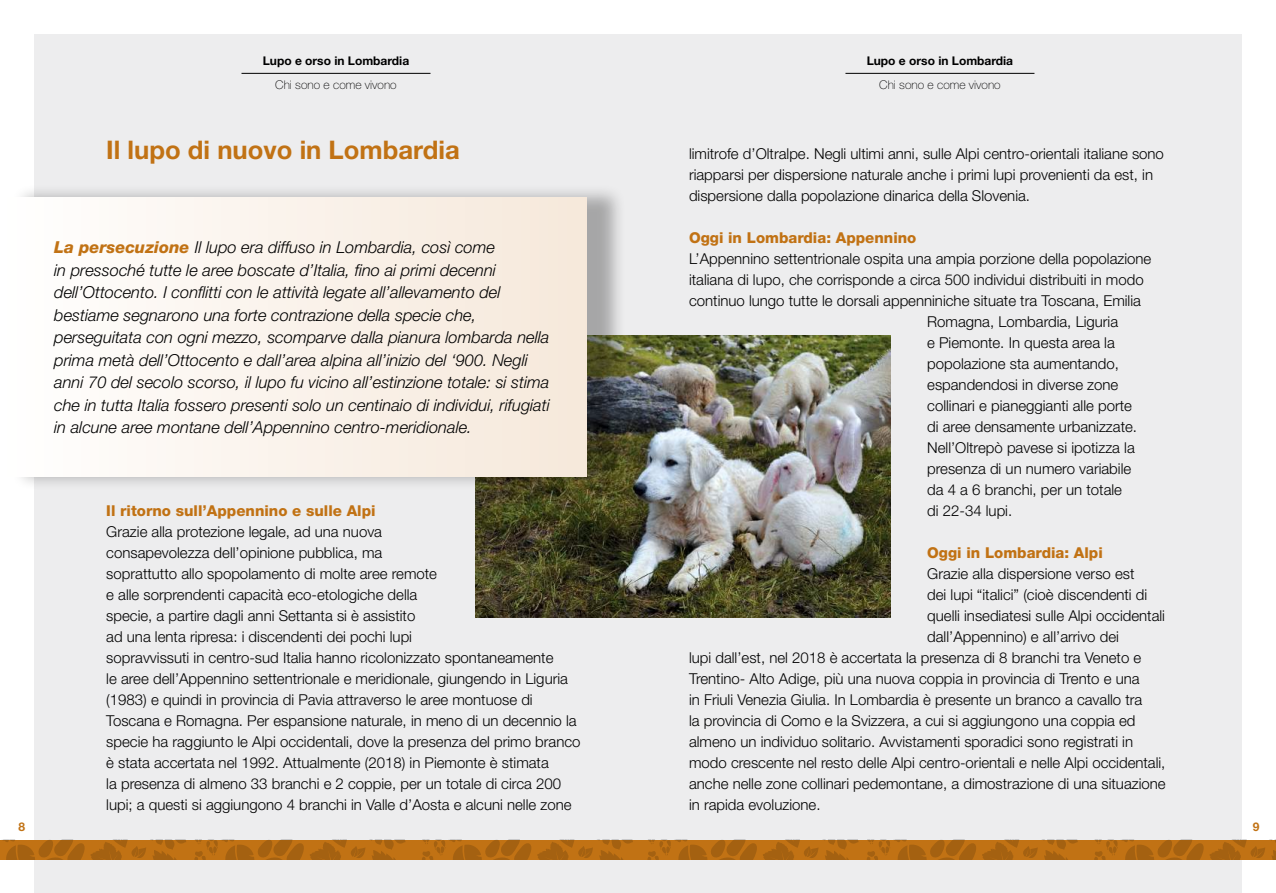
<style>
.page{position:relative;width:1276px;height:893px;background:#fff}
.page>*{position:absolute;margin:0;border:0;box-sizing:border-box;transform-origin:0 0}
.t1{font:700 25.65px "Helvetica Neue";color:#c17214}
.t2{font:italic 300 16.5px/22.5px "Helvetica Neue";color:#000}
.t3{font:300 15px/21px "Helvetica Neue";color:#000}
.t4{font:800 15px "Helvetica Neue";color:#c17214}
.t5{font:700 12px "Helvetica Neue";color:#000}
.t6{font:100 12px "Helvetica Neue";color:#000}
.t7{font:700 12px "Helvetica Neue";color:#c17214}
.s1{font-weight:800;color:#c17214}
</style>
<div class="page">
<div style="left:34px;top:34px;width:1208px;height:859px;background:#ededee"></div>
<img style="left:475px;top:336px;width:415px;height:282px">
<div style="left:638px;top:840px;width:638px;height:19px;background:#c17214"></div>
<svg style="left:647px;top:840px;width:431px;height:19px"></svg>
<svg style="left:1094px;top:840px;width:182px;height:19px"></svg>
<div style="left:0;top:840px;width:638px;height:19px;background:#c17214"></div>
<svg style="left:194px;top:840px;width:212px;height:19px"></svg>
<svg style="left:3px;top:840px;width:183px;height:19px"></svg>
<svg style="left:422px;top:840px;width:211px;height:19px"></svg>
<hr style="left:845px;top:73px;width:189px;height:1px;background:#000">
<hr style="left:241px;top:73px;width:189px;height:1px;background:#000">
<div style="left:12px;top:184px;width:615px;height:306px;background:#000;opacity:.3"></div>
<div style="left:0;top:198px;width:587px;height:278px;background:linear-gradient(to right,#fffefe,#f6e8da)"></div>
<p class="t5" style="left:263px;top:53px;width:148px">Lupo e orso in Lombardia</p>
<p class="t6" style="left:275px;top:78px;width:123px">Chi sono e come vivono</p>
<h1 class="t1" style="left:106px;top:134px;width:355px">Il lupo di nuovo in Lombardia</h1>
<p class="t2" style="left:54px;top:236px;width:497px"><span class="s1">La persecuzione</span> Il lupo era diffuso in Lombardia, così come<br>in pressoché tutte le aree boscate d’Italia, fino ai primi decenni dell’Ottocento. I conflitti con le attività legate all’allevamento del bestiame segnarono una forte contrazione della specie che, perseguitata con ogni mezzo, scomparve dalla pianura lombarda nella prima metà dell’Ottocento e dall’area alpina all’inizio del ‘900. Negli anni 70 del secolo scorso, il lupo fu vicino all’estinzione totale: si stima che in tutta Italia fossero presenti solo un centinaio di individui, rifugiati in alcune aree montane dell’Appennino centro-meridionale.</p>
<p class="t4" style="left:106px;top:502px;width:271px">Il ritorno sull’Appennino e sulle Alpi</p>
<p class="t3" style="left:106px;top:521px;width:332px">Grazie alla protezione legale, ad una nuova consapevolezza dell’opinione pubblica, ma soprattutto allo spopolamento di molte aree remote e alle sorprendenti capacità eco-etologiche della specie, a partire dagli anni Settanta si è assistito<br>ad una lenta ripresa: i discendenti dei pochi lupi</p>
<p class="t3" style="left:106px;top:647px;width:476px">sopravvissuti in centro-sud Italia hanno ricolonizzato spontaneamente<br>le aree dell’Appennino settentrionale e meridionale, giungendo in Liguria (1983) e quindi in provincia di Pavia attraverso le aree montuose di Toscana e Romagna. Per espansione naturale, in meno di un decennio la specie ha raggiunto le Alpi occidentali, dove la presenza del primo branco è stata accertata nel 1992. Attualmente (2018) in Piemonte è stimata<br>la presenza di almeno 33 branchi e 2 coppie, per un totale di circa 200 lupi; a questi si aggiungono 4 branchi in Valle d’Aosta e alcuni nelle zone</p>
<p class="t5" style="left:866px;top:53px;width:148px">Lupo e orso in Lombardia</p>
<p class="t6" style="left:879px;top:78px;width:123px">Chi sono e come vivono</p>
<p class="t3" style="left:689px;top:143px;width:476px">limitrofe d’Oltralpe. Negli ultimi anni, sulle Alpi centro-orientali italiane sono riapparsi per dispersione naturale anche i primi lupi provenienti da est, in dispersione dalla popolazione dinarica della Slovenia.</p>
<p class="t4" style="left:689px;top:229px;width:229px">Oggi in Lombardia: Appennino</p>
<p class="t3" style="left:689px;top:248px;width:464px">L’Appennino settentrionale ospita una ampia porzione della popolazione italiana di lupo, che corrisponde a circa 500 individui distribuiti in modo continuo lungo tutte le dorsali appenniniche situate tra Toscana, Emilia</p>
<p class="t3" style="left:927px;top:311px;width:211px">Romagna, Lombardia, Liguria<br>e Piemonte. In questa area la popolazione sta aumentando, espandendosi in diverse zone collinari e pianeggianti alle porte di aree densamente urbanizzate.<br>Nell’Oltrepò pavese si ipotizza la presenza di un numero variabile da 4 a 6 branchi, per un totale di 22-34 lupi.</p>
<p class="t4" style="left:927px;top:544px;width:177px">Oggi in Lombardia: Alpi</p>
<p class="t3" style="left:927px;top:563px;width:209px">Grazie alla dispersione verso est</p>
<p class="t3" style="left:927px;top:584px;width:222px">dei lupi “italici” (cioè discendenti di</p>
<p class="t3" style="left:927px;top:605px;width:239px">quelli insediatesi sulle Alpi occidentali</p>
<p class="t3" style="left:927px;top:626px;width:193px">dall’Appennino) e all’arrivo dei</p>
<p class="t3" style="left:689px;top:647px;width:454px">lupi dall’est, nel 2018 è accertata la presenza di 8 branchi tra Veneto e</p>
<p class="t3" style="left:689px;top:668px;width:452px">Trentino- Alto Adige, più una nuova coppia in provincia di Trento e una</p>
<p class="t3" style="left:689px;top:689px;width:455px">in Friuli Venezia Giulia. In Lombardia è presente un branco a cavallo tra</p>
<p class="t3" style="left:689px;top:710px;width:448px">la provincia di Como e la Svizzera, a cui si aggiungono una coppia ed</p>
<p class="t3" style="left:689px;top:731px;width:445px">almeno un individuo solitario. Avvistamenti sporadici sono registrati in</p>
<p class="t3" style="left:689px;top:752px;width:478px">modo crescente nel resto delle Alpi centro-orientali e nelle Alpi occidentali,</p>
<p class="t3" style="left:689px;top:773px;width:478px">anche nelle zone collinari pedemontane, a dimostrazione di una situazione</p>
<p class="t3" style="left:689px;top:794px;width:133px">in rapida evoluzione.</p>
<p class="t7" style="left:18px;top:819px;width:8px">8</p>
<p class="t7" style="left:1253px;top:819px;width:8px">9</p>
</div>
